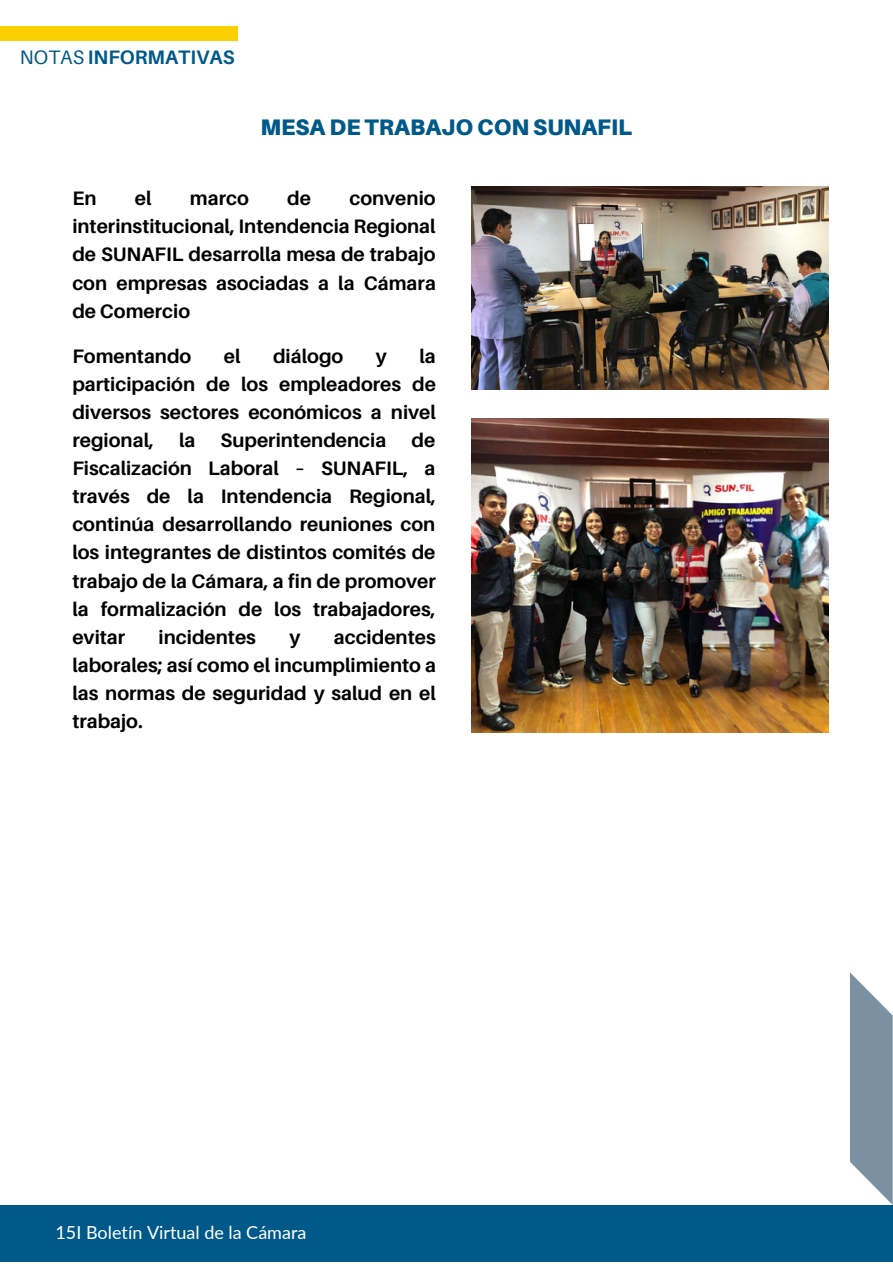
<style>
.page{position:relative;width:893px;height:1264px;background:#fff}
.page>*{position:absolute;margin:0;border:0;box-sizing:border-box;transform-origin:0 0}
.t1{font:900 22.5px "Aileron";color:#015989}
.t2{font:700 19.5px/28px "Aileron";color:#000;text-align:justify}
.t3{font:700 19.5px "Aileron";color:#015989}
.t4{font:18px "Lato";color:#fff}
.s1{font-weight:400}
</style>
<div class="page">
<div style="left:0;top:27px;width:237px;height:13px;background:#fad000"></div>
<div style="left:0;top:1205px;width:892px;height:56px;background:#015989"></div>
<svg style="left:850px;top:972px;width:42px;height:232px"></svg>
<img style="left:471px;top:418px;width:357px;height:314px">
<img style="left:471px;top:186px;width:357px;height:203px">
<p class="t3" style="left:20px;top:45px;width:216px"><span class="s1">NOTAS</span> INFORMATIVAS</p>
<p class="t1" style="left:260px;top:113px;width:373px">MESA DE TRABAJO CON SUNAFIL</p>
<p class="t2" style="left:72px;top:184px;width:26px">En</p>
<p class="t2" style="left:135px;top:184px;width:18px">el</p>
<p class="t2" style="left:190px;top:184px;width:60px">marco</p>
<p class="t2" style="left:287px;top:184px;width:25px">de</p>
<p class="t2" style="left:72px;top:184px;width:365px;text-indent:277px">convenio interinstitucional, Intendencia Regional de SUNAFIL desarrolla mesa de trabajo con empresas asociadas a la Cámara de Comercio</p>
<p class="t2" style="left:72px;top:341px;width:365px;text-indent:347px">la participación de los empleadores de diversos sectores económicos a nivel regional,</p>
<p class="t2" style="left:72px;top:341px;width:120px">Fomentando</p>
<p class="t2" style="left:224px;top:341px;width:18px">el</p>
<p class="t2" style="left:273px;top:341px;width:72px">diálogo</p>
<p class="t2" style="left:376px;top:341px;width:13px">y</p>
<p class="t2" style="left:72px;top:425px;width:365px;text-indent:339px">de Fiscalización Laboral – SUNAFIL, a través de la Intendencia Regional, continúa desarrollando reuniones con los integrantes de distintos comités de trabajo de la Cámara, a fin de promover la formalización de los trabajadores, evitar</p>
<p class="t2" style="left:179px;top:425px;width:18px">la</p>
<p class="t2" style="left:220px;top:425px;width:167px">Superintendencia</p>
<p class="t2" style="left:72px;top:622px;width:365px;text-indent:261px">accidentes laborales; así como el incumplimiento a las normas de seguridad y salud en el trabajo.</p>
<p class="t2" style="left:159px;top:622px;width:99px">incidentes</p>
<p class="t2" style="left:289px;top:622px;width:13px">y</p>
<p class="t4" style="left:55px;top:1221px;width:252px">15I Boletín Virtual de la Cámara</p>
</div>
